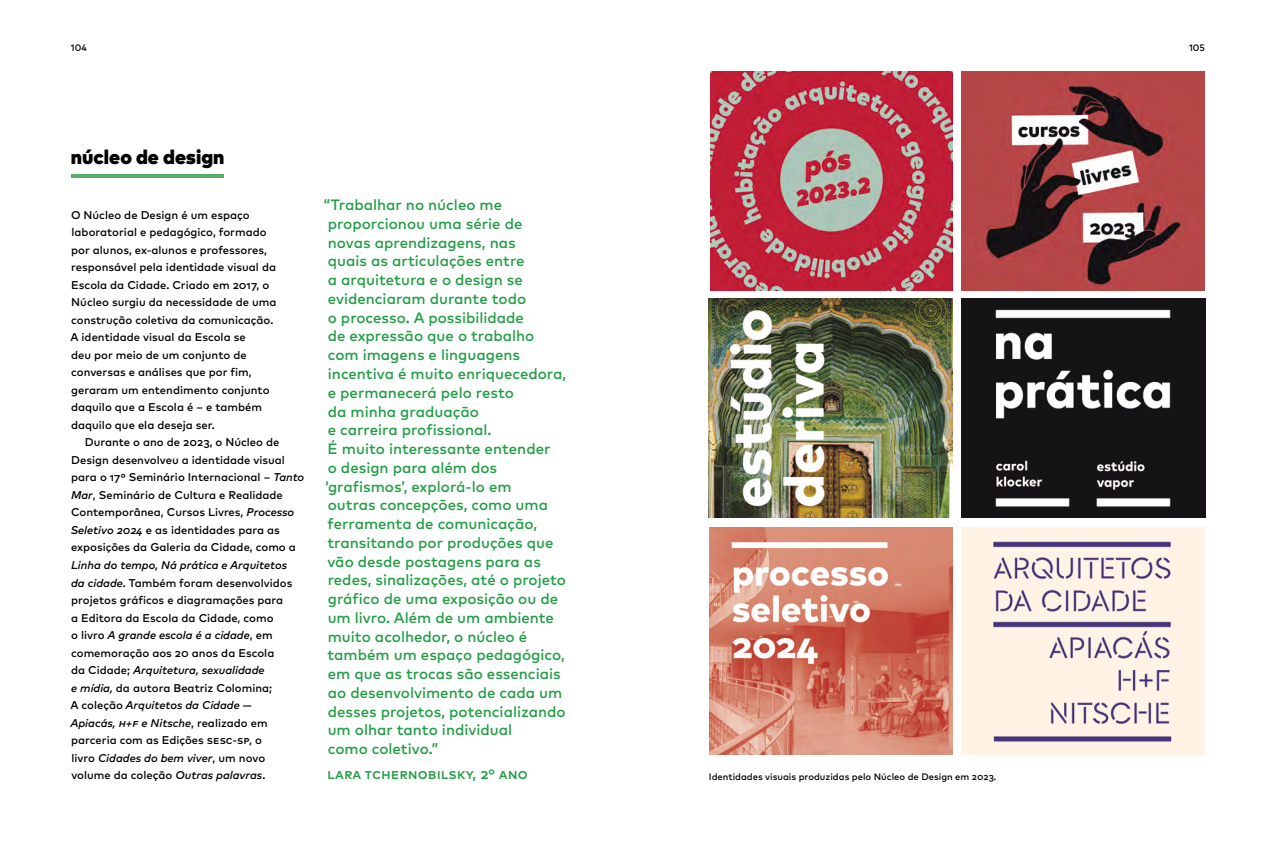
<style>
.page{position:relative;width:1276px;height:851px;background:#fff}
.page>*{position:absolute;margin:0;border:0;box-sizing:border-box;transform-origin:0 0}
.t1{font:900 20px "Mark OT";color:#000}
.t2{font:500 15px/18.8px "Mark OT";color:#239e46}
.t3{font:500 11.25px/17.5px "Mark OT";color:#000}
.t4{font:500 9.38px "Mark OT";color:#000}
.s1{font-style:italic}
</style>
<div class="page">
<img style="left:961px;top:71px;width:244px;height:219px">
<img style="left:961px;top:299px;width:244px;height:218px">
<hr style="left:71px;top:174px;width:153px;height:4px;background:#59ac67">
<img style="left:961px;top:527px;width:243px;height:227px">
<img style="left:709px;top:527px;width:243px;height:227px">
<img style="left:710px;top:71px;width:242px;height:219px">
<img style="left:709px;top:299px;width:243px;height:218px">
<p class="t4" style="left:71px;top:42px;width:17px">104</p>
<p class="t4" style="left:1189px;top:42px;width:18px">105</p>
<h1 class="t1" style="left:71px;top:144px;width:155px">núcleo de design</h1>
<p class="t3" style="left:71px;top:206px;width:207px">O Núcleo de Design é um espaço laboratorial e pedagógico, formado por alunos, ex-alunos e professores, responsável pela identidade visual da Escola da Cidade. Criado em 2017, o Núcleo surgiu da necessidade de uma construção coletiva da comunicação.<br>A identidade visual da Escola se<br>deu por meio de um conjunto de conversas e análises que por fim, geraram um entendimento conjunto daquilo que a Escola é – e também daquilo que ela deseja ser.</p>
<p class="t3" style="left:71px;top:433px;width:235px;text-indent:14px">Durante o ano de 2023, o Núcleo de Design desenvolveu a identidade visual para o 17º Seminário Internacional – <span class="s1">Tanto Mar</span>, Seminário de Cultura e Realidade Contemporânea, Cursos Livres, <span class="s1">Processo Seletivo 2024</span> e as identidades para as exposições da Galeria da Cidade, como a</p>
<p class="t3" style="left:70px;top:556px;width:224px"><span class="s1">Linha do tempo, Ná prática e Arquitetos da cidade</span>. Também foram desenvolvidos projetos gráficos e diagramações para<br>a Editora da Escola da Cidade, como<br>o livro <span class="s1">A grande escola é a cidade</span>, em comemoração aos 20 anos da Escola<br>da Cidade; <span class="s1">Arquitetura, sexualidade<br>e mídia,</span> da autora Beatriz Colomina;<br>A coleção <span class="s1">Arquitetos da Cidade — Apiacás, H+F e Nitsche</span>, realizado em parceria com as Edições SESC-SP, o<br>livro <span class="s1">Cidades do bem viver</span>, um novo volume da coleção <span class="s1">Outras palavras</span>.</p>
<p class="t2" style="left:323px;top:195px;width:244px">“Trabalhar no núcleo me proporcionou uma série de<br>novas aprendizagens, nas<br>quais as articulações entre<br>a arquitetura e o design se evidenciaram durante todo<br>o processo. A possibilidade<br>de expressão que o trabalho<br>com imagens e linguagens incentiva é muito enriquecedora, e permanecerá pelo resto<br>da minha graduação<br>e carreira profissional.<br>É muito interessante entender<br>o design para além dos ‘grafismos’, explorá-lo em<br>outras concepções, como uma ferramenta de comunicação, transitando por produções que vão desde postagens para as redes, sinalizações, até o projeto gráfico de uma exposição ou de um livro. Além de um ambiente muito acolhedor, o núcleo é também um espaço pedagógico, em que as trocas são essenciais ao desenvolvimento de cada um desses projetos, potencializando um olhar tanto individual<br>como coletivo.”</p>
<h2 class="t2" style="left:327px;top:764px;width:47px">Lara Tche</h2>
<h2 class="t2" style="left:399px;top:764px;width:37px">rnobilsk</h2>
<h2 class="t2" style="left:466px;top:764px;width:63px">y, 2º ano</h2>
<p class="t4" style="left:709px;top:770px;width:289px">Identidades visuais produzidas pelo Núcleo de Design em 2023.</p>
</div>
